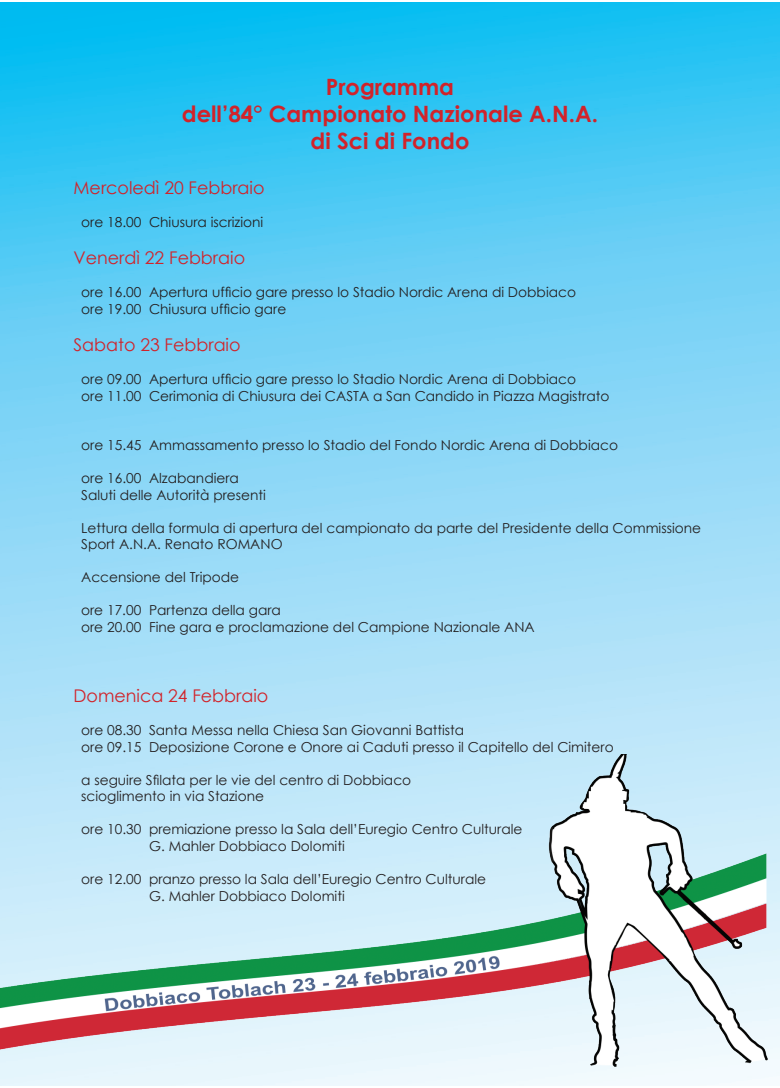
<style>
.page{position:relative;width:780px;height:1088px;background:#fff}
.page>*{position:absolute;margin:0;border:0;box-sizing:border-box;transform-origin:0 0}
.t1{font:700 22.5px/27px "Century Gothic";color:#d1232a;text-align:center}
.t2{font:17.5px "Century Gothic";color:#d1232a}
.t3{font:13.75px/16.5px "Century Gothic";color:#231f20}
</style>
<div class="page">
<img style="left:0;top:2px;width:780px;height:1084px">
<img style="left:0;top:755px;width:767px;height:312px">
<h1 class="t1" style="left:182px;top:72px;width:417px">Programma<br>dell’84° Campionato Nazionale A.N.A. di Sci di Fondo</h1>
<p class="t2" style="left:74px;top:175px;width:192px">Mercoledì 20 Febbraio</p>
<p class="t3" style="left:81px;top:213px;width:184px">ore 18.00 Chiusura iscrizioni</p>
<p class="t2" style="left:74px;top:246px;width:173px">Venerdì 22 Febbraio</p>
<p class="t3" style="left:81px;top:284px;width:496px">ore 16.00 Apertura ufficio gare presso lo Stadio Nordic Arena di Dobbiaco ore 19.00 Chiusura ufficio gare</p>
<p class="t2" style="left:74px;top:333px;width:168px">Sabato 23 Febbraio</p>
<p class="t3" style="left:81px;top:371px;width:530px">ore 09.00 Apertura ufficio gare presso lo Stadio Nordic Arena di Dobbiaco<br>ore 11.00 Cerimonia di Chiusura dei CASTA a San Candido in Piazza Magistrato</p>
<p class="t3" style="left:81px;top:437px;width:538px">ore 15.45 Ammassamento presso lo Stadio del Fondo Nordic Arena di Dobbiaco</p>
<p class="t3" style="left:81px;top:470px;width:186px">ore 16.00 Alzabandiera<br>Saluti delle Autorità presenti</p>
<p class="t3" style="left:81px;top:519px;width:621px">Lettura della formula di apertura del campionato da parte del Presidente della Commissione<br>Sport A.N.A. Renato ROMANO</p>
<p class="t3" style="left:81px;top:569px;width:159px">Accensione del Tripode</p>
<p class="t3" style="left:81px;top:602px;width:455px">ore 17.00 Partenza della gara<br>ore 20.00 Fine gara e proclamazione del Campione Nazionale ANA</p>
<p class="t2" style="left:74px;top:684px;width:196px">Domenica 24 Febbraio</p>
<p class="t3" style="left:81px;top:722px;width:534px">ore 08.30 Santa Messa nella Chiesa San Giovanni Battista<br>ore 09.15 Deposizione Corone e Onore ai Caduti presso il Capitello del Cimitero</p>
<p class="t3" style="left:81px;top:771px;width:331px">a seguire Sfilata per le vie del centro di Dobbiaco scioglimento in via Stazione</p>
<p class="t3" style="left:149px;top:821px;width:375px;text-indent:-68px">ore 10.30 premiazione presso la Sala dell’Euregio Centro Culturale<br>G. Mahler Dobbiaco Dolomiti</p>
<p class="t3" style="left:149px;top:870px;width:338px;text-indent:-68px">ore 12.00 pranzo presso la Sala dell’Euregio Centro Culturale<br>G. Mahler Dobbiaco Dolomiti</p>
</div>
